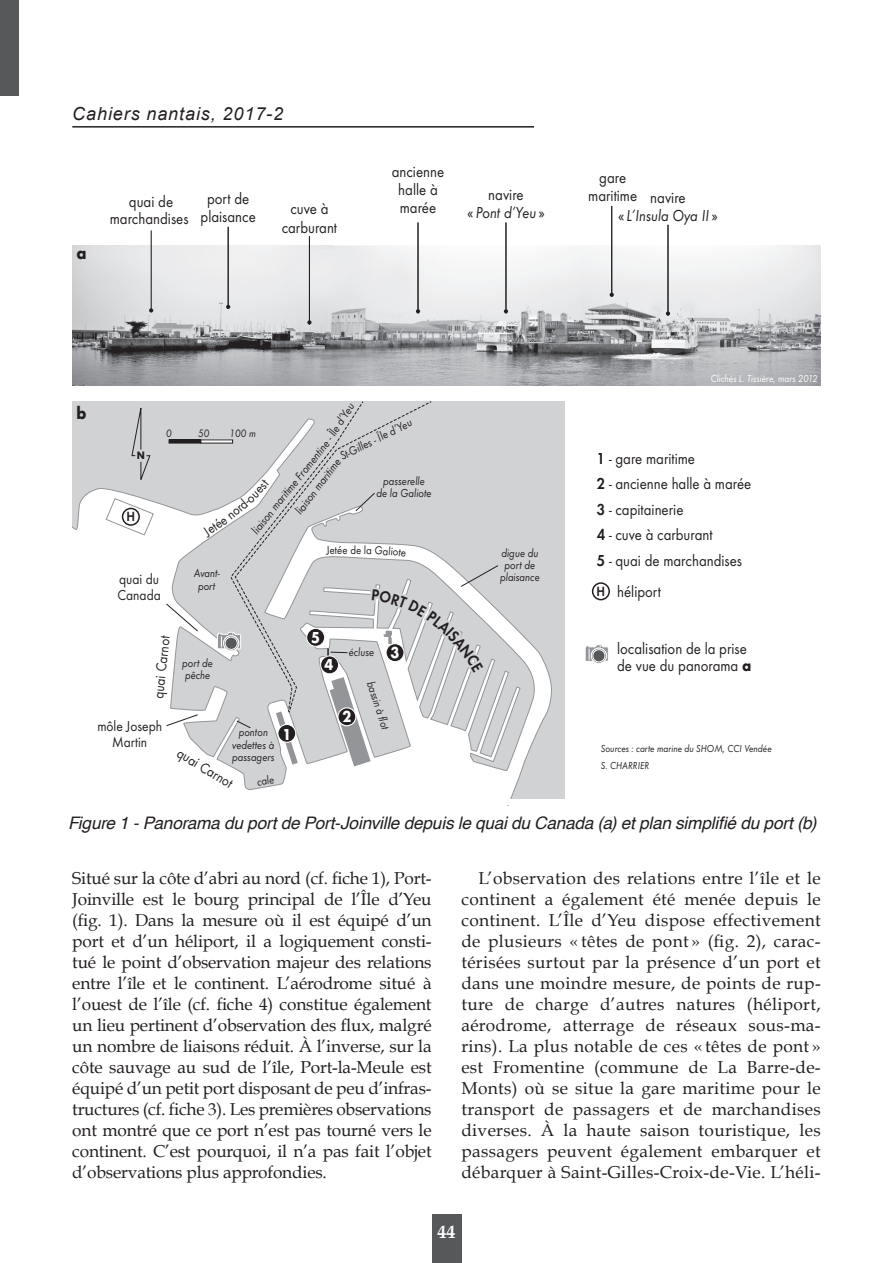
<style>
.page{position:relative;width:893px;height:1263px;background:#fff}
.page>*{position:absolute;margin:0;border:0;box-sizing:border-box;transform-origin:0 0}
.t1{font:italic 18px "Arial";letter-spacing:.05em;color:#231f20}
.t2{font:700 18px "Book Antiqua";color:#fff}
.t3{font:700 18px "Futura T";color:#231f20;scale:.9 1}
.t4{font:17.25px/21px "Book Antiqua";letter-spacing:-.01em;color:#231f20;text-align:justify}
.t5{font:italic 17.25px "Helvetica";letter-spacing:-.01em;color:#231f20}
.t6{font:16.5px/17.5px "Futura T";color:#231f20;text-align:center;scale:.9 1}
.t7{font:italic 16.5px/17.5px "Futura T";color:#231f20;text-align:center;scale:.9 1}
.t8{font:700 16.5px "Futura T";color:#fff;scale:.9 1}
.t9{font:15px/15.9px "Futura T";color:#231f20;scale:.9 1}
.t10{font:600 13.8px "Futura T";color:#231f20;scale:.9 1}
.t11{font:italic 12.3px "Futura T";color:#231f20;scale:.9 1}
.t12{font:italic 12px/12.3px "Futura T";color:#231f20;text-align:center;scale:.9 1}
.t13{font:12px "Futura T";color:#231f20;scale:.9 1}
.t14{font:italic 11.25px "Futura T";color:#231f20;scale:.9 1}
.t15{font:700 11.25px "Futura T";color:#231f20;scale:.9 1}
.t16{font:italic 10.5px "Futura T";color:#231f20;scale:.9 1}
.t17{font:italic 10.5px "Futura T";color:#fff;scale:.9 1}
.s1{font-style:normal}
.s2{font-weight:600}
.s3{font-weight:600;font-size:13.8px}
.s4{font-weight:700}
</style>
<div class="page">
<hr style="left:72px;top:126px;width:462px;height:2px;background:#231f20">
<div style="left:432px;top:1214px;width:29px;height:49px;background:#57585a"></div>
<div style="left:0;top:0;width:19px;height:96px;background:#57585a"></div>
<div style="left:72px;top:402px;width:493px;height:403px;background:#d1d2d4"></div>
<svg style="left:72px;top:455px;width:481px;height:345px"></svg>
<svg style="left:106px;top:498px;width:48px;height:37px;background:#ececec"></svg>
<svg style="left:131px;top:407px;width:19px;height:75px"></svg>
<div style="left:592px;top:582px;width:18px;height:18px;border:2px solid #231f20;border-radius:50%"></div>
<svg style="left:585px;top:645px;width:23px;height:19px"></svg>
<svg style="left:591px;top:648px;width:15px;height:15px"></svg>
<div style="left:591px;top:648px;width:16px;height:15px;border:1px solid #fff;border-radius:50%"></div>
<div style="left:593px;top:650px;width:12px;height:12px;background:#57585a;border-radius:50%"></div>
<div style="left:593px;top:649px;width:12px;height:13px;border:1px solid #fff;border-radius:50%"></div>
<div style="left:72px;top:800px;width:541px;height:5px;background:#fff"></div>
<img style="left:72px;top:245px;width:748px;height:140px">
<hr style="left:151px;top:230px;width:1px;height:81px;background:#231f20">
<svg style="left:149px;top:308px;width:4px;height:5px"></svg>
<hr style="left:228px;top:227px;width:1px;height:80px;background:#231f20">
<svg style="left:226px;top:305px;width:4px;height:4px"></svg>
<hr style="left:309px;top:236px;width:1px;height:86px;background:#231f20">
<svg style="left:307px;top:320px;width:5px;height:4px"></svg>
<hr style="left:418px;top:222px;width:1px;height:89px;background:#231f20">
<svg style="left:416px;top:309px;width:4px;height:4px"></svg>
<hr style="left:506px;top:222px;width:1px;height:89px;background:#231f20">
<svg style="left:504px;top:309px;width:4px;height:4px"></svg>
<hr style="left:668px;top:225px;width:1px;height:89px;background:#231f20">
<svg style="left:666px;top:311px;width:4px;height:5px"></svg>
<hr style="left:611px;top:206px;width:1px;height:89px;background:#231f20">
<svg style="left:610px;top:293px;width:4px;height:4px"></svg>
<svg style="left:166px;top:401px;width:332px;height:365px"></svg>
<p class="t1" style="left:72px;top:102px;width:212px">Cahiers nantais, 2017-2</p>
<p class="t3" style="left:76px;top:243px;width:13px">a</p>
<p class="t6" style="left:201px;top:190px;width:63px">port de plaisance</p>
<p class="t6" style="left:110px;top:192px;width:89px">quai de marchandises</p>
<p class="t6" style="left:282px;top:200px;width:63px;line-height:18.3px">cuve à carburant</p>
<p class="t6" style="left:392px;top:163px;width:60px">ancienne halle à marée</p>
<p class="t6" style="left:588px;top:169px;width:56px">gare maritime</p>
<p class="t7" style="left:467px;top:186px;width:88px"><span class="s1">navire<br>«</span> Pont d’Yeu <span class="s1">»</span></p>
<p class="t7" style="left:618px;top:189px;width:113px"><span class="s1">navire<br>«</span> L’Insula Oya II <span class="s1">»</span></p>
<p class="t3" style="left:76px;top:402px;width:13px">b</p>
<p class="t15" style="left:137px;top:449px;width:11px">N</p>
<p class="t10" style="left:127px;top:508px;width:11px">H</p>
<p class="t11" style="left:323px;top:435px;width:48px;rotate:-57deg">- Île d’Yeu</p>
<p class="t11" style="left:342px;top:448px;width:83px;rotate:-26deg">t-Gilles - Île d’Yeu</p>
<p class="t14" style="left:166px;top:427px;width:8px">0</p>
<p class="t14" style="left:198px;top:427px;width:14px">50</p>
<p class="t14" style="left:230px;top:427px;width:31px">100 m</p>
<p class="t11" style="left:248px;top:528px;width:131px;rotate:-51deg">liaison maritime Fromentine</p>
<p class="t11" style="left:321px;top:471px;width:24px;rotate:-52deg">itime</p>
<p class="t11" style="left:292px;top:509px;width:54px;rotate:-53deg">liaison mar</p>
<p class="t12" style="left:376px;top:475px;width:63px">passerelle de la Galiote</p>
<p class="t13" style="left:342px;top:542px;width:17px">ed</p>
<p class="t9" style="left:117px;top:571px;width:50px">quai du<br>Canada</p>
<p class="t9" style="left:150px;top:697px;width:71px;rotate:-84deg">quai Carnot</p>
<p class="t12" style="left:194px;top:567px;width:30px">Avant&shy;port</p>
<p class="t12" style="left:182px;top:656px;width:36px;text-align:left">port de pêche</p>
<p class="t9" style="left:97px;top:718px;width:73px;text-align:center">môle Joseph<br>Martin</p>
<p class="t12" style="left:232px;top:726px;width:49px">ponton vedettes à passagers</p>
<p class="t9" style="left:183px;top:744px;width:71px;rotate:32deg">quai Carnot</p>
<p class="t12" style="left:256px;top:776px;width:21px;rotate:-11deg">cale</p>
<p class="t8" style="left:282px;top:724px;width:11px">1</p>
<p class="t8" style="left:311px;top:628px;width:11px">5</p>
<p class="t8" style="left:325px;top:655px;width:11px">4</p>
<p class="t12" style="left:349px;top:645px;width:30px">écluse</p>
<p class="t8" style="left:391px;top:643px;width:11px">3</p>
<p class="t8" style="left:342px;top:707px;width:11px">2</p>
<p class="t12" style="left:377px;top:680px;width:57px;rotate:72deg">bassin à flot</p>
<p class="t12" style="left:500px;top:546px;width:46px">digue du port de plaisance</p>
<p class="t17" style="left:711px;top:372px;width:121px">Clichés L. Tissière, mars 2012</p>
<p class="t6" style="left:597px;top:445px;width:173px;line-height:25.7px;text-align:left"><span class="s2">1</span> - gare maritime<br><span class="s2">2</span> - ancienne halle à marée<br><span class="s2">3</span> - capitainerie<br><span class="s2">4</span> - cuve à carburant<br><span class="s2">5</span> - quai de marchandises</p>
<p class="t6" style="left:597px;top:582px;width:73px"><span class="s3">H</span> héliport</p>
<p class="t6" style="left:617px;top:639px;width:151px;text-align:left">localisation de la prise de vue du panorama <span class="s4">a</span></p>
<p class="t16" style="left:601px;top:743px;width:191px">Sources : carte marine du SHOM, CCI Vendée</p>
<p class="t16" style="left:601px;top:759px;width:55px">S. CHARRIER</p>
<p class="t5" style="left:68px;top:809px;width:750px">Figure 1 - Panorama du port de Port-Joinville depuis le quai du Canada (a) et plan simplifié du port (b)</p>
<p class="t4" style="left:461px;top:867px;width:361px;text-indent:17px">L’observation des relations entre l’île et le continent a également été menée depuis le continent. L’Île d’Yeu dispose effectivement de plusieurs « têtes de pont » (fig. 2), carac&shy;térisées surtout par la présence d’un port et dans une moindre mesure, de points de rup&shy;ture de charge d’autres natures (héliport, aérodrome, atterrage de réseaux sous-ma&shy;rins). La plus notable de ces « têtes de pont » est Fromentine (commune de La Barre-de-Monts) où se situe la gare maritime pour le transport de passagers et de marchandises diverses. À la haute saison touristique, les passagers peuvent également embarquer et débarquer à Saint-Gilles-Croix-de-Vie. L’héli-</p>
<p class="t4" style="left:72px;top:867px;width:361px">Situé sur la côte d’abri au nord (cf. fiche 1), Port-Joinville est le bourg principal de l’Île d’Yeu (fig. 1). Dans la mesure où il est équipé d’un port et d’un héliport, il a logiquement consti&shy;tué le point d’observation majeur des relations entre l’île et le continent. L’aérodrome situé à l’ouest de l’île (cf. fiche 4) constitue également un lieu pertinent d’observation des flux, malgré un nombre de liaisons réduit. À l’inverse, sur la côte sauvage au sud de l’île, Port-la-Meule est équipé d’un petit port disposant de peu d’infras&shy;tructures (cf. fiche 3). Les premières observations ont montré que ce port n’est pas tourné vers le continent. C’est pourquoi, il n’a pas fait l’objet d’observations plus approfondies.</p>
<p class="t2" style="left:437px;top:1222px;width:19px">44</p>
</div>
